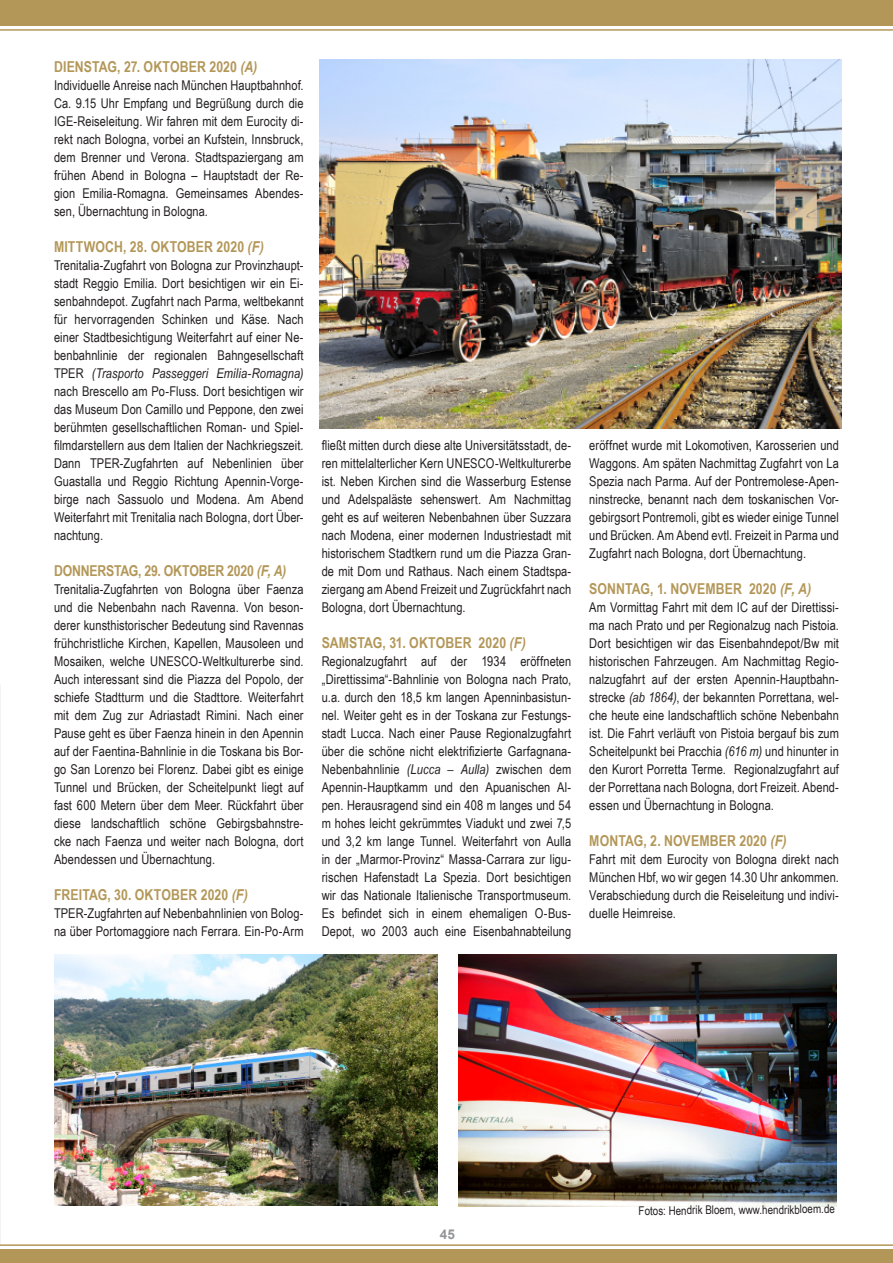
<style>
.page{position:relative;width:893px;height:1263px;background:#fff}
.page>*{position:absolute;margin:0;border:0;box-sizing:border-box;transform-origin:0 0}
._11_Datum_im_Fliesst{font:700 15px "Arial Narrow";letter-spacing:.005em;color:#b39758}
._10_Fliesstext_R{font:13.5px/18px "Arial Narrow";letter-spacing:.005em;color:#231f20;text-align:justify}
.t1{font:700 13.5px "Arial";color:#939598}
._05_Reisenummer_R{font:12px "Arial Narrow";color:#231f20}
.s1{font-style:italic}
</style>
<div class="page">
<hr style="left:0;top:1244px;width:893px;height:2px;background:#b39758">
<div style="left:0;top:1250px;width:893px;height:13px;background:#b39758"></div>
<img style="left:0;top:253px;width:1px;height:509px">
<img style="left:54px;top:954px;width:383px;height:251px">
<img style="left:458px;top:954px;width:378px;height:252px">
<img style="left:320px;top:60px;width:521px;height:369px">
<div style="left:0;top:0;width:893px;height:26px;background:#b39758"></div>
<hr style="left:0;top:29px;width:893px;height:2px;background:#b39758">
<p class="_11_Datum_im_Fliesst" style="left:54px;top:55px;width:205px">DIENSTAG, 27. OKTOBER 2020 <span class="s1">(A)</span></p>
<p class="_10_Fliesstext_R" style="left:54px;top:76px;width:251px">Individuelle Anreise nach München Hauptbahnhof.<br>Ca. 9.15 Uhr Empfang und Begrüßung durch die IGE-Reiseleitung. Wir fahren mit dem Eurocity di&shy;rekt nach Bologna, vorbei an Kufstein, Innsbruck, dem Brenner und Verona. Stadtspaziergang am frühen Abend in Bologna – Hauptstadt der Re&shy;gion Emilia-Romagna. Gemeinsames Abendes&shy;sen, Übernachtung in Bologna.</p>
<p class="_11_Datum_im_Fliesst" style="left:54px;top:235px;width:211px">MITTWOCH, 28. OKTOBER 2020 <span class="s1">(F)</span></p>
<p class="_10_Fliesstext_R" style="left:54px;top:256px;width:251px">Trenitalia-Zugfahrt von Bologna zur Provinzhaupt&shy;stadt Reggio Emilia. Dort besichtigen wir ein Ei&shy;senbahndepot. Zugfahrt nach Parma, weltbekannt für hervorragenden Schinken und Käse. Nach einer Stadtbesichtigung Weiterfahrt auf einer Ne&shy;benbahnlinie der regionalen Bahngesellschaft TPER <span class="s1">(Trasporto Passeggeri Emilia-Romagna) </span>nach Brescello am Po-Fluss. Dort besichtigen wir das Museum Don Camillo und Peppone, den zwei berühmten gesellschaftlichen Roman- und Spiel&shy;filmdarstellern aus dem Italien der Nachkriegszeit.<br>Dann TPER-Zugfahrten auf Nebenlinien über Guastalla und Reggio Richtung Apennin-Vorge&shy;birge nach Sassuolo und Modena. Am Abend Weiterfahrt mit Trenitalia nach Bologna, dort Über&shy;nachtung.</p>
<p class="_11_Datum_im_Fliesst" style="left:54px;top:559px;width:234px">DONNERSTAG, 29. OKTOBER 2020 <span class="s1">(F, A)</span></p>
<p class="_10_Fliesstext_R" style="left:54px;top:580px;width:251px">Trenitalia-Zugfahrten von Bologna über Faenza und die Nebenbahn nach Ravenna. Von beson&shy;derer kunsthistorischer Bedeutung sind Ravennas frühchristliche Kirchen, Kapellen, Mausoleen und Mosaiken, welche UNESCO-Weltkulturerbe sind.<br>Auch interessant sind die Piazza del Popolo, der schiefe Stadtturm und die Stadttore. Weiterfahrt mit dem Zug zur Adriastadt Rimini. Nach einer Pause geht es über Faenza hinein in den Apennin auf der Faentina-Bahnlinie in die Toskana bis Bor&shy;go San Lorenzo bei Florenz. Dabei gibt es einige Tunnel und Brücken, der Scheitelpunkt liegt auf fast 600 Metern über dem Meer. Rückfahrt über diese landschaftlich schöne Gebirgsbahnstre&shy;cke nach Faenza und weiter nach Bologna, dort Abendessen und Übernachtung.</p>
<p class="_11_Datum_im_Fliesst" style="left:54px;top:883px;width:195px">FREITAG, 30. OKTOBER 2020 <span class="s1">(F)</span></p>
<p class="_10_Fliesstext_R" style="left:54px;top:904px;width:251px">TPER-Zugfahrten auf Nebenbahnlinien von Bolog&shy;na über Portomaggiore nach Ferrara. Ein-Po-Arm</p>
<p class="_10_Fliesstext_R" style="left:322px;top:436px;width:251px">fließt mitten durch diese alte Universitätsstadt, de&shy;ren mittelalterlicher Kern UNESCO-Weltkulturerbe ist. Neben Kirchen sind die Wasserburg Estense und Adelspaläste sehenswert. Am Nachmittag geht es auf weiteren Nebenbahnen über Suzzara nach Modena, einer modernen Industriestadt mit historischem Stadtkern rund um die Piazza Gran&shy;de mit Dom und Rathaus. Nach einem Stadtspa&shy;ziergang am Abend Freizeit und Zugrückfahrt nach Bologna, dort Übernachtung.</p>
<p class="_11_Datum_im_Fliesst" style="left:322px;top:631px;width:206px">SAMSTAG, 31. OKTOBER 2020 <span class="s1">(F)</span></p>
<p class="_10_Fliesstext_R" style="left:322px;top:652px;width:251px">Regionalzugfahrt auf der 1934 eröffneten „Direttissima“-Bahnlinie von Bologna nach Prato, u.a. durch den 18,5 km langen Apenninbasistun&shy;nel. Weiter geht es in der Toskana zur Festungs&shy;stadt Lucca. Nach einer Pause Regionalzugfahrt über die schöne nicht elektrifizierte Garfagnana-Nebenbahnlinie <span class="s1">(Lucca – Aulla)</span> zwischen dem Apennin-Hauptkamm und den Apuanischen Al&shy;pen. Herausragend sind ein 408 m langes und 54 m hohes leicht gekrümmtes Viadukt und zwei 7,5 und 3,2 km lange Tunnel. Weiterfahrt von Aulla in der „Marmor-Provinz“ Massa-Carrara zur ligu&shy;rischen Hafenstadt La Spezia. Dort besichtigen wir das Nationale Italienische Transportmuseum.<br>Es befindet sich in einem ehemaligen O-Bus-Depot, wo 2003 auch eine Eisenbahnabteilung</p>
<p class="_10_Fliesstext_R" style="left:589px;top:436px;width:251px">eröffnet wurde mit Lokomotiven, Karosserien und Waggons. Am späten Nachmittag Zugfahrt von La Spezia nach Parma. Auf der Pontremolese-Apen&shy;ninstrecke, benannt nach dem toskanischen Vor&shy;gebirgsort Pontremoli, gibt es wieder einige Tunnel und Brücken. Am Abend evtl. Freizeit in Parma und Zugfahrt nach Bologna, dort Übernachtung.</p>
<p class="_11_Datum_im_Fliesst" style="left:589px;top:577px;width:223px">SONNTAG, 1. NOVEMBER 2020 <span class="s1">(F, A)</span></p>
<p class="_10_Fliesstext_R" style="left:589px;top:598px;width:251px">Am Vormittag Fahrt mit dem IC auf der Direttissi&shy;ma nach Prato und per Regionalzug nach Pistoia.<br>Dort besichtigen wir das Eisenbahndepot/Bw mit historischen Fahrzeugen. Am Nachmittag Regio&shy;nalzugfahrt auf der ersten Apennin-Hauptbahn&shy;strecke <span class="s1">(ab 1864)</span>, der bekannten Porrettana, wel&shy;che heute eine landschaftlich schöne Nebenbahn ist. Die Fahrt verläuft von Pistoia bergauf bis zum Scheitelpunkt bei Pracchia <span class="s1">(616 m)</span> und hinunter in den Kurort Porretta Terme. Regionalzugfahrt auf der Porrettana nach Bologna, dort Freizeit. Abend&shy;essen und Übernachtung in Bologna.</p>
<p class="_11_Datum_im_Fliesst" style="left:589px;top:829px;width:199px">MONTAG, 2. NOVEMBER 2020 <span class="s1">(F)</span></p>
<p class="_10_Fliesstext_R" style="left:589px;top:850px;width:251px">Fahrt mit dem Eurocity von Bologna direkt nach München Hbf, wo wir gegen 14.30 Uhr ankommen.<br>Verabschiedung durch die Reiseleitung und indivi&shy;duelle Heimreise.</p>
<p class="t1" style="left:440px;top:1224px;width:17px">45</p>
<p class="_05_Reisenummer_R" style="left:639px;top:1201px;width:198px">Fotos: Hendrik Bloem, www.hendrikbloem.de</p>
</div>
